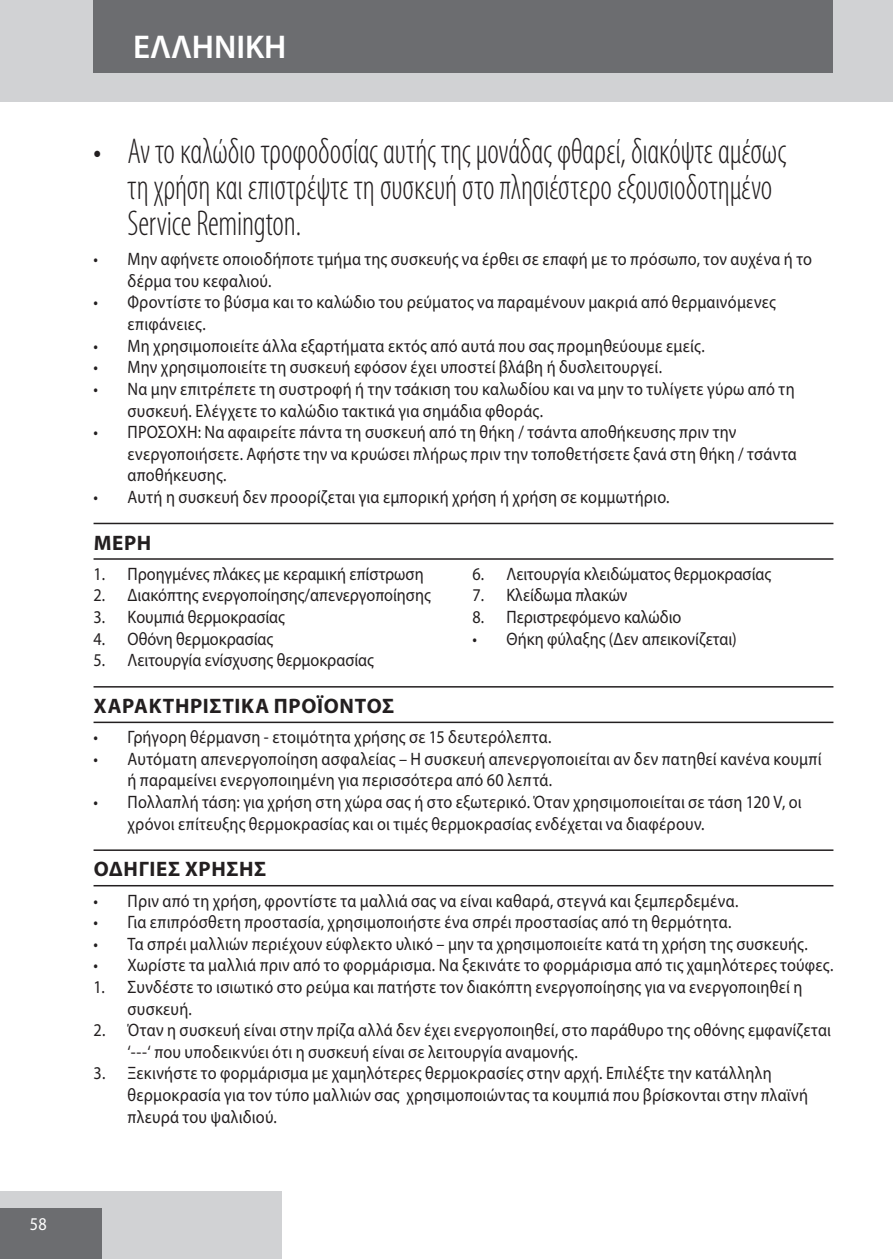
<style>
.page{position:relative;width:893px;height:1259px;background:#fff}
.page>*{position:absolute;margin:0;border:0;box-sizing:border-box;transform-origin:0 0}
.t1{font:300 condensed 36px/36px "Myriad Pro";letter-spacing:-.005em;color:#231f20;scale:.9 1}
.t2{font:600 33px "Myriad Pro";color:#fff}
.heading{font:700 21px "Myriad Pro";letter-spacing:.03em;color:#231f20}
.t3{font:18px/21.6px "Myriad Pro";letter-spacing:.015em;color:#231f20;scale:.9 1}
.t4{font:18px "Myriad Pro";color:#fff;scale:.9 1}
</style>
<div class="page">
<div style="left:0;top:0;width:893px;height:102px;background:#d1d2d4"></div>
<div style="left:0;top:1191px;width:282px;height:68px;background:#d1d2d4"></div>
<div style="left:0;top:1208px;width:102px;height:51px;background:#6c6d70"></div>
<div style="left:94px;top:0;width:739px;height:73px;background:#6c6d70"></div>
<hr style="left:94px;top:523px;width:739px;height:1px;background:#231f20">
<hr style="left:94px;top:558px;width:739px;height:2px;background:#231f20">
<hr style="left:94px;top:686px;width:739px;height:1px;background:#231f20">
<hr style="left:94px;top:721px;width:739px;height:2px;background:#231f20">
<hr style="left:94px;top:849px;width:739px;height:2px;background:#231f20">
<hr style="left:94px;top:885px;width:739px;height:1px;background:#231f20">
<p class="t4" style="left:30px;top:1212px;width:20px">58</p>
<p class="t2" style="left:133px;top:25px;width:155px">EΛΛHNIKH</p>
<p class="t1" style="left:128px;top:134px;width:733px;text-indent:-34px">• Αν το καλώδιο τροφοδοσίας αυτής της μονάδας φθαρεί, διακόψτε αμέσως τη χρήση και επιστρέψτε τη συσκευή στο πλησιέστερο εξουσιοδοτημένο<br>Service Remington.</p>
<p class="t3" style="left:128px;top:248px;width:762px;text-indent:-34px">• Μην αφήνετε οποιοδήποτε τμήμα της συσκευής να έρθει σε επαφή με το πρόσωπο, τον αυχένα ή το δέρμα του κεφαλιού.</p>
<p class="t3" style="left:128px;top:291px;width:722px;text-indent:-34px">• Φροντίστε το βύσμα και το καλώδιο του ρεύματος να παραμένουν μακριά από θερμαινόμενες επιφάνειες.</p>
<p class="t3" style="left:94px;top:334px;width:680px">• Μη χρησιμοποιείτε άλλα εξαρτήματα εκτός από αυτά που σας προμηθεύουμε εμείς.</p>
<p class="t3" style="left:94px;top:356px;width:633px">• Μην χρησιμοποιείτε τη συσκευή εφόσον έχει υποστεί βλάβη ή δυσλειτουργεί.</p>
<p class="t3" style="left:128px;top:378px;width:743px;text-indent:-34px">• Να μην επιτρέπετε τη συστροφή ή την τσάκιση του καλωδίου και να μην το τυλίγετε γύρω από τη συσκευή. Ελέγχετε το καλώδιο τακτικά για σημάδια φθοράς.</p>
<p class="t3" style="left:128px;top:421px;width:745px;text-indent:-34px">• ΠΡΟΣΟΧΗ: Να αφαιρείτε πάντα τη συσκευή από τη θήκη / τσάντα αποθήκευσης πριν την ενεργοποιήσετε. Αφήστε την να κρυώσει πλήρως πριν την τοποθετήσετε ξανά στη θήκη / τσάντα αποθήκευσης.</p>
<p class="t3" style="left:94px;top:486px;width:641px">• Αυτή η συσκευή δεν προορίζεται για εμπορική χρήση ή χρήση σε κομμωτήριο.</p>
<p class="heading" style="left:94px;top:529px;width:59px">ΜΕΡΗ</p>
<p class="t3" style="left:94px;top:563px;width:368px">1. Προηγμένες πλάκες με κεραμική επίστρωση</p>
<p class="t3" style="left:94px;top:584px;width:376px">2. Διακόπτης ενεργοποίησης/απενεργοποίησης</p>
<p class="t3" style="left:94px;top:606px;width:214px">3. Κουμπιά θερμοκρασίας</p>
<p class="t3" style="left:94px;top:627px;width:201px">4. Οθόνη θερμοκρασίας</p>
<p class="t3" style="left:94px;top:649px;width:313px">5. Λειτουργία ενίσχυσης θερμοκρασίας</p>
<p class="t3" style="left:472px;top:563px;width:333px">6. Λειτουργία κλειδώματος θερμοκρασίας</p>
<p class="t3" style="left:472px;top:584px;width:174px">7. Κλείδωμα πλακών</p>
<p class="t3" style="left:472px;top:606px;width:234px">8. Περιστρεφόμενο καλώδιο</p>
<p class="t3" style="left:472px;top:627px;width:295px">• Θήκη φύλαξης (Δεν απεικονίζεται)</p>
<p class="heading" style="left:94px;top:692px;width:302px">ΧΑΡΑΚΤΗΡΙΣΤΙΚΑ ΠΡΟΪΟΝΤΟΣ</p>
<p class="t3" style="left:94px;top:726px;width:510px">• Γρήγορη θέρμανση - ετοιμότητα χρήσης σε 15 δευτερόλεπτα.</p>
<p class="t3" style="left:128px;top:747px;width:772px;text-indent:-34px">• Αυτόματη απενεργοποίηση ασφαλείας – Η συσκευή απενεργοποιείται αν δεν πατηθεί κανένα κουμπί ή παραμείνει ενεργοποιημένη για περισσότερα από 60 λεπτά.</p>
<p class="t3" style="left:128px;top:791px;width:751px;text-indent:-34px">• Πολλαπλή τάση: για χρήση στη χώρα σας ή στο εξωτερικό. Όταν χρησιμοποιείται σε τάση 120 V, οι χρόνοι επίτευξης θερμοκρασίας και οι τιμές θερμοκρασίας ενδέχεται να διαφέρουν.</p>
<p class="heading" style="left:94px;top:855px;width:174px">ΟΔΗΓΙΕΣ ΧΡΗΣΗΣ</p>
<p class="t3" style="left:94px;top:889px;width:718px">• Πριν από τη χρήση, φροντίστε τα μαλλιά σας να είναι καθαρά, στεγνά και ξεμπερδεμένα.</p>
<p class="t3" style="left:94px;top:911px;width:710px">• Για επιπρόσθετη προστασία, χρησιμοποιήστε ένα σπρέι προστασίας από τη θερμότητα.</p>
<p class="t3" style="left:94px;top:932px;width:795px">• Τα σπρέι μαλλιών περιέχουν εύφλεκτο υλικό – μην τα χρησιμοποιείτε κατά τη χρήση της συσκευής.</p>
<p class="t3" style="left:94px;top:954px;width:824px">• Χωρίστε τα μαλλιά πριν από το φορμάρισμα. Να ξεκινάτε το φορμάρισμα από τις χαμηλότερες τούφες.</p>
<p class="t3" style="left:128px;top:976px;width:751px;text-indent:-34px">1. Συνδέστε το ισιωτικό στο ρεύμα και πατήστε τον διακόπτη ενεργοποίησης για να ενεργοποιηθεί η συσκευή.</p>
<p class="t3" style="left:128px;top:1019px;width:783px;text-indent:-34px">2. Όταν η συσκευή είναι στην πρίζα αλλά δεν έχει ενεργοποιηθεί, στο παράθυρο της οθόνης εμφανίζεται ‘---‘ που υποδεικνύει ότι η συσκευή είναι σε λειτουργία αναμονής.</p>
<p class="t3" style="left:128px;top:1062px;width:757px;text-indent:-34px">3. Ξεκινήστε το φορμάρισμα με χαμηλότερες θερμοκρασίες στην αρχή. Επιλέξτε την κατάλληλη θερμοκρασία για τον τύπο μαλλιών σας χρησιμοποιώντας τα κουμπιά που βρίσκονται στην πλαϊνή πλευρά του ψαλιδιού.</p>
</div>
